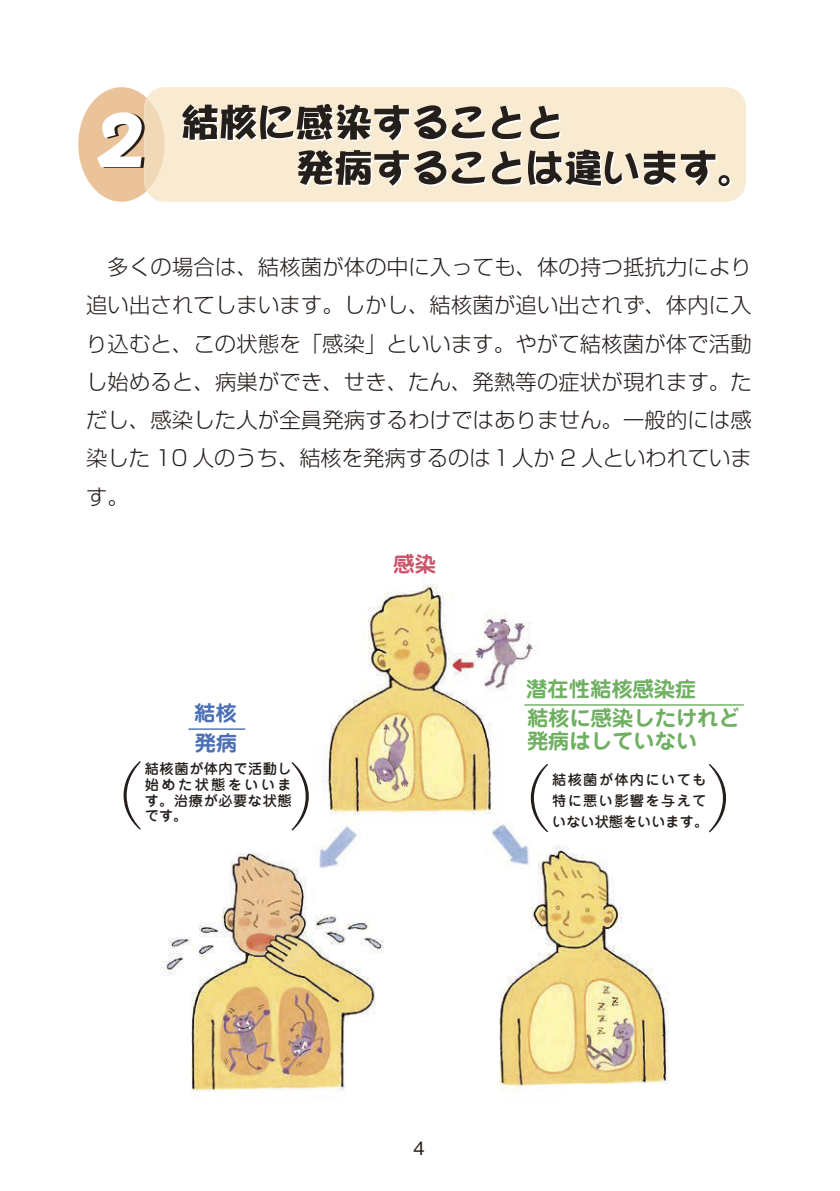
<style>
.page{position:relative;width:840px;height:1191px;background:#fff}
.page>*{position:absolute;margin:0;border:0;box-sizing:border-box;transform-origin:0 0}
.t1{font:70.8px "Ryumin Pro Light 90 msp RKSJ H";color:#251f1c}
.t2{font:21.2px/38.2px "Shin Go Pro Light 90 msp RKSJ H";color:#251f1c;text-align:justify}
.t3{font:21.2px/22.6px "Jun 501 Pro Bold 90 msp RKSJ H";color:#70b062}
.t4{font:21.2px "Jun 501 Pro Bold 90 msp RKSJ H";color:#4b70b5}
.t5{font:21.2px "Jun 501 Pro Bold 90 msp RKSJ H";color:#cc556a}
.t6{font:18.4px "Gothic BBB Pro Medium 90 msp RKSJ H";color:#251f1c}
.t7{font:14.2px/15.6px "Jun 34 Pro Medium 90 msp RKSJ H";letter-spacing:.07em;color:#251f1c;text-align:justify}
.t8{font:14.2px/21.2px "Jun 34 Pro Medium 90 msp RKSJ H";letter-spacing:.095em;color:#251f1c}
.t9{font:14.2px "Jun 34 Pro Medium 90 msp RKSJ H";color:#251f1c}
</style>
<div class="page">
<div style="left:165px;top:87px;width:580px;height:115px;background:#f8ebd2"></div>
<svg style="left:78px;top:87px;width:87px;height:115px"></svg>
<svg style="left:182px;top:104px;width:340px;height:38px;background:#9a9286"></svg>
<svg style="left:530px;top:106px;width:31px;height:35px"></svg>
<svg style="left:297px;top:149px;width:434px;height:39px;background:#a59c8f"></svg>
<img style="left:161px;top:584px;width:530px;height:515px">
<hr style="left:188px;top:728px;width:57px;height:2px;background:#4b70b5">
<hr style="left:524px;top:704px;width:219px;height:1px;background:#70b062">
<p class="t2" style="left:86px;top:245px;width:667px">　多くの場合は、結核菌が体の中に入っても、体の持つ抵抗力により追い出されてしまいます。しかし、結核菌が追い出されず、体内に入り込むと、この状態を「感染」といいます。やがて結核菌が体で活動し始めると、病巣ができ、せき、たん、発熱等の症状が現れます。ただし、感染した人が全員発病するわけではありません。一般的には感染した 10 人のうち、結核を発病するのは１人か 2 人といわれています。</p>
<p class="t5" style="left:393px;top:547px;width:44px">感染</p>
<p class="t3" style="left:526px;top:675px;width:172px">潜在性結核感染症</p>
<p class="t4" style="left:194px;top:696px;width:44px">結核</p>
<p class="t4" style="left:195px;top:725px;width:44px">発病</p>
<p class="t3" style="left:526px;top:705px;width:214px">結核に感染したけれど発病はしていない</p>
<h1 class="t1" style="left:74px;top:740px;width:72px">（</h1>
<h1 class="t1" style="left:287px;top:741px;width:72px">）</h1>
<p class="t7" style="left:145px;top:760px;width:148px">結核菌が体内で活動し始めた状態をいいます。治療が必要な状態</p>
<p class="t7" style="left:145px;top:806px;width:44px">です。</p>
<h1 class="t1" style="left:481px;top:743px;width:72px">（</h1>
<h1 class="t1" style="left:704px;top:743px;width:72px">）</h1>
<p class="t8" style="left:552px;top:767px;width:156px">結核菌が体内にいても特に悪い影響を与えて</p>
<p class="t9" style="left:552px;top:810px;width:157px">いない状態をいいます。</p>
<p class="t6" style="left:413px;top:1133px;width:13px">4</p>
</div>
